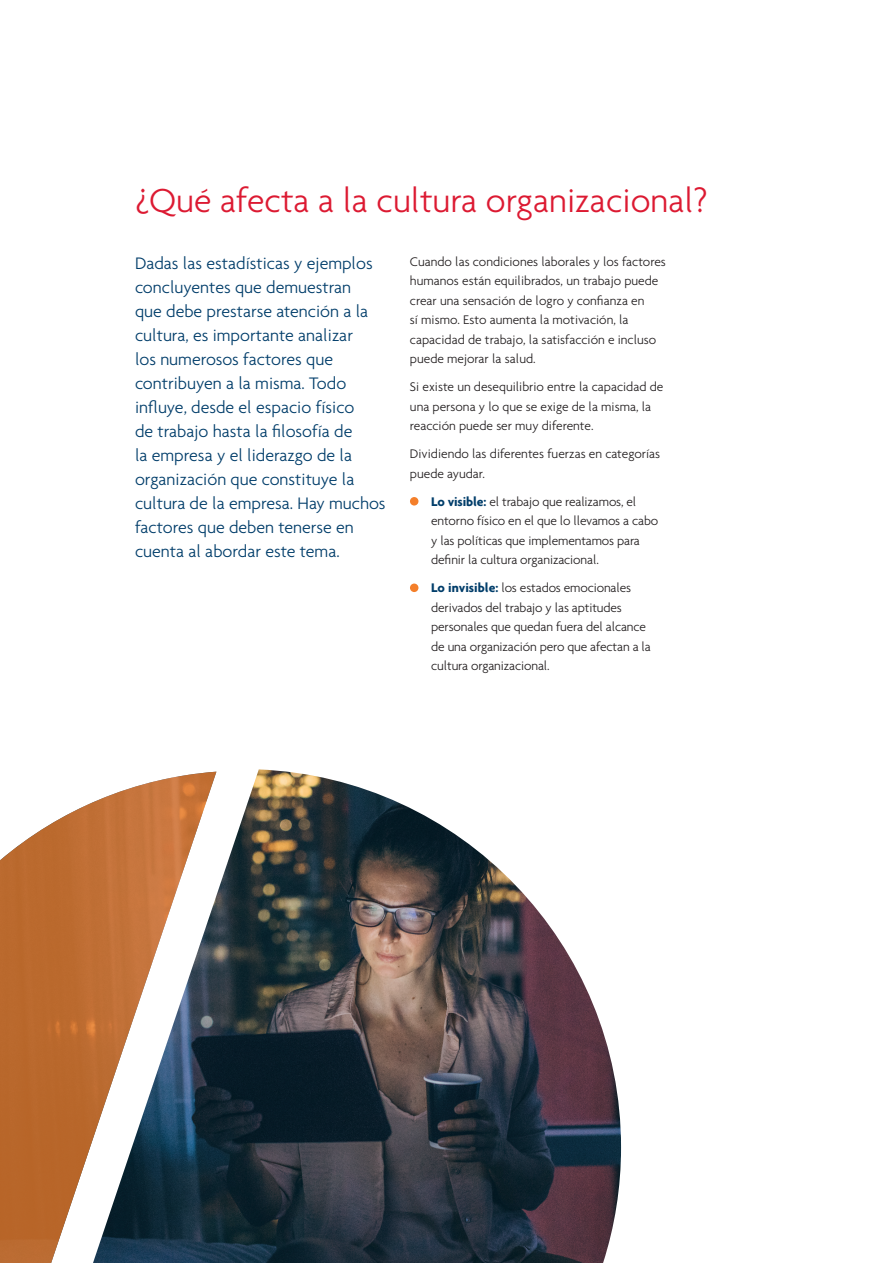
<style>
.page{position:relative;width:893px;height:1263px;background:#fff}
.page>*{position:absolute;margin:0;border:0;box-sizing:border-box;transform-origin:0 0}
.Header_2_-_16pt{font:300 36px "Agenda";color:#dc1a32}
.Intro_Blue{font:300 18px/24px "Agenda";color:#003d6a}
.body_space{font:300 13.5px/19.5px "Agenda";letter-spacing:-.005em;color:#231f20}
.s1{font-weight:700;color:#003d6a}
</style>
<div class="page">
<div style="left:410px;top:497px;width:8px;height:8px;background:#f47f2a;border-radius:50%"></div>
<div style="left:410px;top:583px;width:8px;height:9px;background:#f47f2a;border-radius:50%"></div>
<img style="left:213px;top:769px;width:408px;height:494px">
<svg style="left:0;top:772px;width:216px;height:491px"></svg>
<p class="Header_2_-_16pt" style="left:135px;top:179px;width:574px">¿Qué afecta a la cultura organizacional?</p>
<p class="Intro_Blue" style="left:135px;top:251px;width:252px">Dadas las estadísticas y ejemplos concluyentes que demuestran<br>que debe prestarse atención a la cultura, es importante analizar<br>los numerosos factores que contribuyen a la misma. Todo influye, desde el espacio físico<br>de trabajo hasta la filosofía de<br>la empresa y el liderazgo de la organización que constituye la cultura de la empresa. Hay muchos factores que deben tenerse en cuenta al abordar este tema.</p>
<p class="body_space" style="left:410px;top:251px;width:258px">Cuando las condiciones laborales y los factores humanos están equilibrados, un trabajo puede crear una sensación de logro y confianza en<br>sí mismo. Esto aumenta la motivación, la capacidad de trabajo, la satisfacción e incluso puede mejorar la salud.</p>
<p class="body_space" style="left:410px;top:377px;width:255px">Si existe un desequilibrio entre la capacidad de una persona y lo que se exige de la misma, la reacción puede ser muy diferente.</p>
<p class="body_space" style="left:410px;top:444px;width:252px">Dividiendo las diferentes fuerzas en categorías puede ayudar.</p>
<p class="body_space" style="left:431px;top:491px;width:229px"><span class="s1">Lo visible:</span> el trabajo que realizamos, el entorno físico en el que lo llevamos a cabo y las políticas que implementamos para definir la cultura organizacional.</p>
<p class="body_space" style="left:431px;top:578px;width:221px"><span class="s1">Lo invisible:</span> los estados emocionales derivados del trabajo y las aptitudes personales que quedan fuera del alcance de una organización pero que afectan a la cultura organizacional.</p>
</div>
